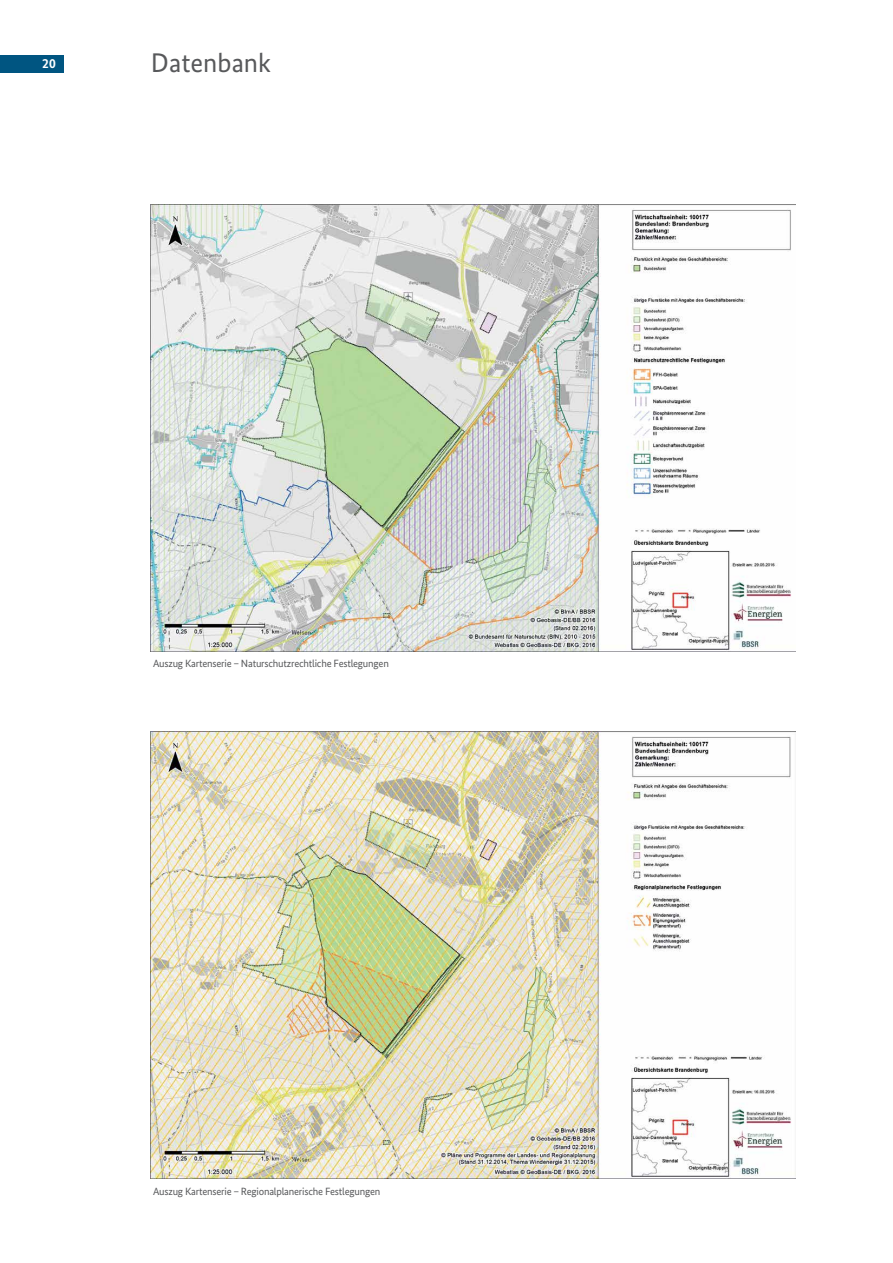
<style>
.page{position:relative;width:893px;height:1263px;background:#fff}
.page>*{position:absolute;margin:0;border:0;box-sizing:border-box;transform-origin:0 0}
.t1{font:27px "Bundes Sans";color:#58595b}
.t2{font:700 13.5px "Bundes Sans";color:#fff}
.t3{font:10.5px "Bundes Sans";letter-spacing:-.02em;color:#58595b}
</style>
<div class="page">
<div style="left:0;top:55px;width:64px;height:17px;background:#005581"></div>
<img style="left:151px;top:204px;width:644px;height:448px">
<img style="left:151px;top:731px;width:644px;height:448px">
<p class="t2" style="left:42px;top:55px;width:15px">20</p>
<h1 class="t1" style="left:151px;top:46px;width:122px">Datenbank</h1>
<p class="t3" style="left:153px;top:657px;width:237px">Auszug Kartenserie – Naturschutzrechtliche Festlegungen</p>
<p class="t3" style="left:153px;top:1184px;width:229px">Auszug Kartenserie – Regionalplanerische Festlegungen</p>
</div>
